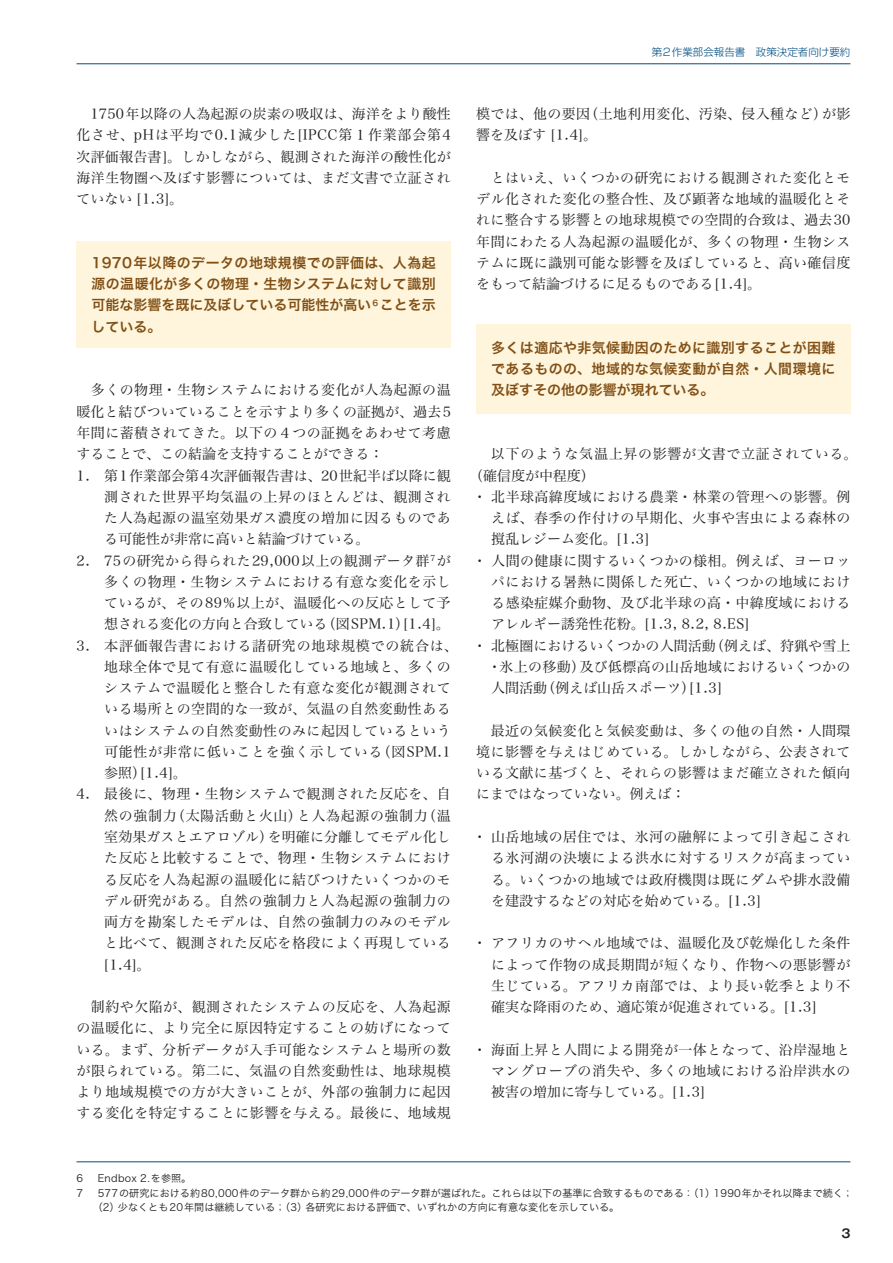
<style>
.page{position:relative;width:893px;height:1263px;background:#fff}
.page>*{position:absolute;margin:0;border:0;box-sizing:border-box;transform-origin:0 0}
.本文{font:13.95px/21.3px "Hira Min Pro W3";letter-spacing:.035em;color:#231f20;text-align:justify}
.インデント2_数字{font:13.95px/21.3px "Hira Min Pro W3";letter-spacing:.04em;color:#231f20;text-align:justify}
.インデント1_中黒{font:13.95px/21.3px "Hira Min Pro W3";letter-spacing:.03em;color:#231f20;text-align:justify}
.ボックス_強調{font:13.95px/21.3px "Hira Kaku Pro W6";letter-spacing:.03em;color:#814f15;text-align:justify}
.本文-2{font:13.95px/21.3px "Hira Min Pro W3";letter-spacing:.055em;color:#231f20}
.本文-3{font:700 12px "Gothic MB101 Pr 5 De";color:#231f20}
.t1{font:300 10.5px "Shin Go Pr 5";color:#004d81}
.脚注2{font:10.2px/14.2px "Hira Kaku Pro W3";color:#231f20}
.脚注{font:10.2px "Hira Kaku Pro W3";letter-spacing:.03em;color:#231f20}
</style>
<div class="page">
<div style="left:77px;top:241px;width:374px;height:106px;background:#fef5dc"></div>
<div style="left:476px;top:324px;width:374px;height:90px;background:#fef5dc"></div>
<hr style="left:77px;top:1161px;width:773px;height:1px;background:#004d81">
<hr style="left:77px;top:63px;width:773px;height:1px;background:#004d81">
<p class="本文" style="left:77px;top:102px;width:376px">　1750年以降の人為起源の炭素の吸収は、海洋をより酸性化させ、pHは平均で0.1減少した[IPCC第１作業部会第4次評価報告書]。しかしながら、観測された海洋の酸性化が海洋生物圏へ及ぼす影響については、まだ文書で立証されていない [1.3]。</p>
<p class="ボックス_強調" style="left:92px;top:251px;width:346px">1970年以降のデータの地球規模での評価は、人為起源の温暖化が多くの物理・生物システムに対して識別可能な影響を既に及ぼしている可能性が高い <sup>6</sup> ことを示している。</p>
<p class="本文" style="left:77px;top:378px;width:376px">　多くの物理・生物システムにおける変化が人為起源の温暖化と結びついていることを示すより多くの証拠が、過去5年間に蓄積されてきた。以下の４つの証拠をあわせて考慮することで、この結論を支持することができる：</p>
<p class="インデント2_数字" style="left:104px;top:463px;width:348px;text-indent:-28px">1. 第1作業部会第4次評価報告書は、20世紀半ば以降に観測された世界平均気温の上昇のほとんどは、観測された人為起源の温室効果ガス濃度の増加に因るものである可能性が非常に高いと結論づけている。</p>
<p class="インデント2_数字" style="left:104px;top:548px;width:348px;text-indent:-28px">2. 75の研究から得られた29,000以上の観測データ群<sup>7</sup>が多くの物理・生物システムにおける有意な変化を示しているが、その89％以上が、温暖化への反応として予想される変化の方向と合致している（図SPM.1）[1.4]。</p>
<p class="インデント2_数字" style="left:104px;top:633px;width:355px;text-align:left;text-indent:-28px">3. 本評価報告書における諸研究の地球規模での統合は、地球全体で見て有意に温暖化している地域と、多くのシステムで温暖化と整合した有意な変化が観測されている場所との空間的な一致が、気温の自然変動性あるいはシステムの自然変動性のみに起因しているという可能性が非常に低いことを強く示している（図SPM.1参照）[1.4]。</p>
<p class="インデント2_数字" style="left:104px;top:782px;width:348px;text-indent:-28px">4. 最後に、物理・生物システムで観測された反応を、自然の強制力（太陽活動と火山）と人為起源の強制力（温室効果ガスとエアロゾル）を明確に分離してモデル化した反応と比較することで、物理・生物システムにおける反応を人為起源の温暖化に結びつけたいくつかのモデル研究がある。自然の強制力と人為起源の強制力の両方を勘案したモデルは、自然の強制力のみのモデルと比べて、観測された反応を格段によく再現している[1.4]。</p>
<p class="本文" style="left:77px;top:995px;width:376px">　制約や欠陥が、観測されたシステムの反応を、人為起源の温暖化に、より完全に原因特定することの妨げになっている。まず、分析データが入手可能なシステムと場所の数が限られている。第二に、気温の自然変動性は、地球規模より地域規模での方が大きいことが、外部の強制力に起因する変化を特定することに影響を与える。最後に、地域規</p>
<p class="t1" style="left:652px;top:43px;width:200px">第2作業部会報告書　政策決定者向け要約</p>
<p class="本文" style="left:476px;top:102px;width:376px">模では、他の要因（土地利用変化、汚染、侵入種など）が影響を及ぼす [1.4]。</p>
<p class="本文" style="left:476px;top:166px;width:376px">　とはいえ、いくつかの研究における観測された変化とモデル化された変化の整合性、及び顕著な地域的温暖化とそれに整合する影響との地球規模での空間的合致は、過去30年間にわたる人為起源の温暖化が、多くの物理・生物システムに既に識別可能な影響を及ぼしていると、高い確信度をもって結論づけるに足るものである[1.4]。</p>
<p class="ボックス_強調" style="left:491px;top:336px;width:346px">多くは適応や非気候動因のために識別することが困難であるものの、地域的な気候変動が自然・人間環境に及ぼすその他の影響が現れている。</p>
<p class="本文-2" style="left:469px;top:442px;width:390px;text-indent:7px">　以下のような気温上昇の影響が文書で立証されている。（確信度が中程度）</p>
<p class="インデント1_中黒" style="left:491px;top:485px;width:361px;text-indent:-18px">・ 北半球高緯度域における農業・林業の管理への影響。例えば、春季の作付けの早期化、火事や害虫による森林の撹乱レジーム変化。[1.3]</p>
<p class="インデント1_中黒" style="left:491px;top:548px;width:361px;text-indent:-18px">・ 人間の健康に関するいくつかの様相。例えば、ヨーロッパにおける暑熱に関係した死亡、いくつかの地域における感染症媒介動物、及び北半球の高・中緯度域におけるアレルギー誘発性花粉。[1.3, 8.2, 8.ES]</p>
<p class="インデント1_中黒" style="left:491px;top:633px;width:361px;text-indent:-18px">・ 北極圏におけるいくつかの人間活動（例えば、狩猟や雪上･氷上の移動）及び低標高の山岳地域におけるいくつかの人間活動（例えば山岳スポーツ）[1.3]</p>
<p class="本文" style="left:476px;top:718px;width:376px">　最近の気候変化と気候変動は、多くの他の自然・人間環境に影響を与えはじめている。しかしながら、公表されている文献に基づくと、それらの影響はまだ確立された傾向にまではなっていない。例えば：</p>
<p class="インデント1_中黒" style="left:491px;top:825px;width:361px;text-indent:-18px">・ 山岳地域の居住では、氷河の融解によって引き起こされる氷河湖の決壊による洪水に対するリスクが高まっている。いくつかの地域では政府機関は既にダムや排水設備を建設するなどの対応を始めている。[1.3]</p>
<p class="インデント1_中黒" style="left:491px;top:931px;width:361px;text-indent:-18px">・ アフリカのサヘル地域では、温暖化及び乾燥化した条件によって作物の成長期間が短くなり、作物への悪影響が生じている。アフリカ南部では、より長い乾季とより不確実な降雨のため、適応策が促進されている。[1.3]</p>
<p class="インデント1_中黒" style="left:491px;top:1037px;width:361px;text-indent:-18px">・ 海面上昇と人間による開発が一体となって、沿岸湿地とマングローブの消失や、多くの地域における沿岸洪水の被害の増加に寄与している。[1.3]</p>
<p class="脚注" style="left:77px;top:1169px;width:8px">6</p>
<p class="脚注" style="left:98px;top:1169px;width:95px">Endbox 2.を参照。</p>
<p class="脚注2" style="left:77px;top:1185px;width:8px">7</p>
<p class="脚注2" style="left:93px;top:1185px;width:762px;text-indent:5px">577の研究における約80,000件のデータ群から約29,000件のデータ群が選ばれた。これらは以下の基準に合致するものである：（1）1990年かそれ以降まで続く；（2）少なくとも20年間は継続している；（3）各研究における評価で、いずれかの方向に有意な変化を示している。</p>
<p class="本文-3" style="left:841px;top:1223px;width:11px">3</p>
</div>
